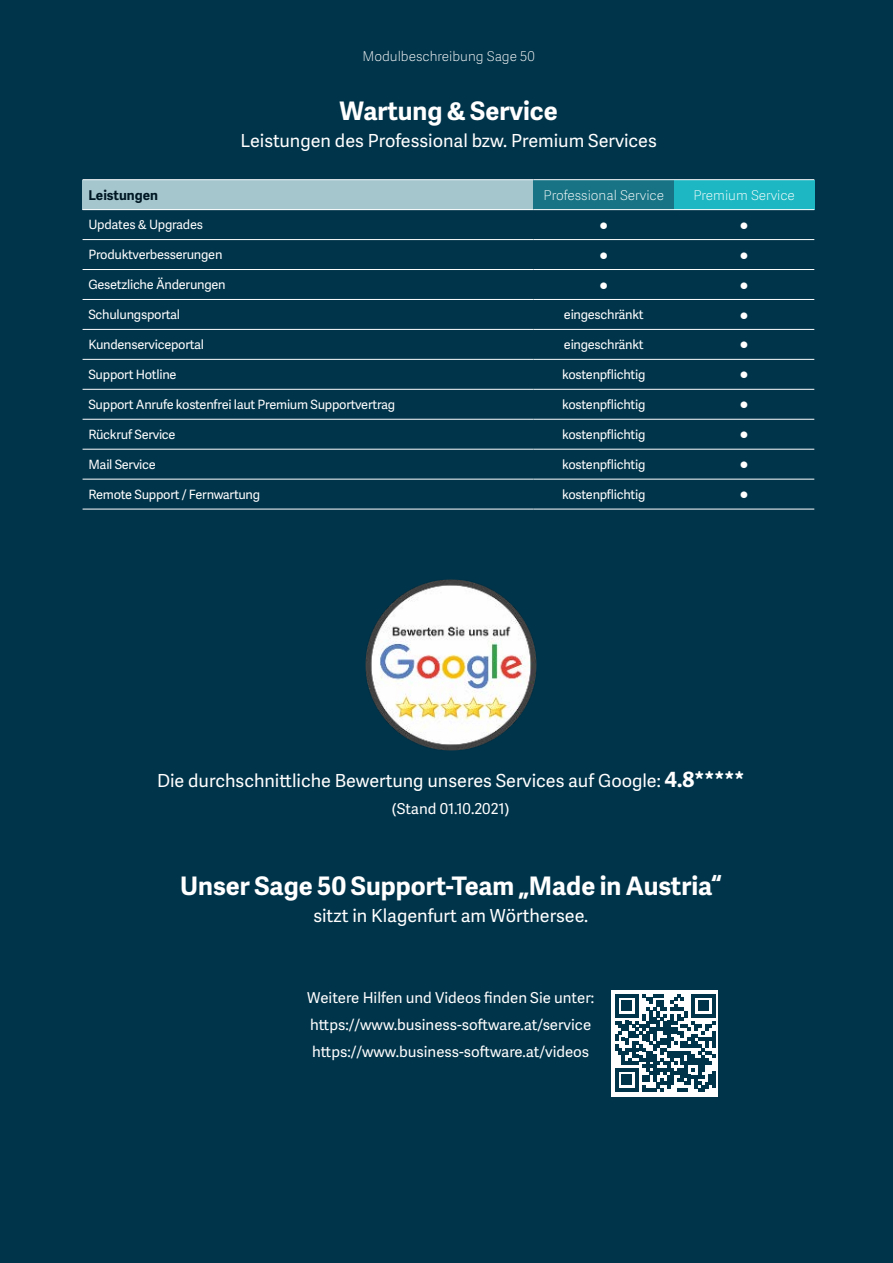
<style>
.page{position:relative;width:893px;height:1263px;background:#00344a}
.page>*{position:absolute;margin:0;border:0;box-sizing:border-box;transform-origin:0 0}
.t1{font:700 25.5px "Adelle Sans SAGE";color:#fff}
.t2{font:18px "Adelle Sans SAGE";color:#fff}
.t3{font:16.2px "Adelle Sans SAGE";color:#fff}
.t4{font:15px/27px "Adelle Sans SAGE";color:#fff}
.t5{font:13.5px "Adelle Sans SAGE Th";color:#fff}
.t6{font:700 13.5px "Adelle Sans SAGE";color:#001824}
.t7{font:12.75px "Adelle Sans SAGE";letter-spacing:-.02em;color:#fff}
.s1{font-weight:700;font-size:21px}
</style>
<div class="page">
<div style="left:83px;top:180px;width:451px;height:30px;background:#a5c6cd"></div>
<div style="left:534px;top:180px;width:140px;height:30px;background:#187485"></div>
<div style="left:674px;top:180px;width:140px;height:30px;background:#1cb7c2"></div>
<hr style="left:83px;top:239px;width:451px;height:1px;background:#fff">
<hr style="left:534px;top:239px;width:140px;height:1px;background:#fff">
<hr style="left:674px;top:239px;width:140px;height:1px;background:#fff">
<hr style="left:83px;top:269px;width:451px;height:1px;background:#fff">
<hr style="left:534px;top:269px;width:140px;height:1px;background:#fff">
<hr style="left:674px;top:269px;width:140px;height:1px;background:#fff">
<hr style="left:83px;top:299px;width:451px;height:1px;background:#fff">
<hr style="left:534px;top:299px;width:140px;height:1px;background:#fff">
<hr style="left:674px;top:299px;width:140px;height:1px;background:#fff">
<hr style="left:83px;top:329px;width:451px;height:1px;background:#fff">
<hr style="left:534px;top:329px;width:140px;height:1px;background:#fff">
<hr style="left:674px;top:329px;width:140px;height:1px;background:#fff">
<hr style="left:83px;top:359px;width:451px;height:1px;background:#fff">
<hr style="left:534px;top:359px;width:140px;height:1px;background:#fff">
<hr style="left:674px;top:359px;width:140px;height:1px;background:#fff">
<hr style="left:83px;top:389px;width:451px;height:1px;background:#fff">
<hr style="left:534px;top:389px;width:140px;height:1px;background:#fff">
<hr style="left:674px;top:389px;width:140px;height:1px;background:#fff">
<hr style="left:83px;top:419px;width:451px;height:1px;background:#fff">
<hr style="left:534px;top:419px;width:140px;height:1px;background:#fff">
<hr style="left:674px;top:419px;width:140px;height:1px;background:#fff">
<hr style="left:83px;top:449px;width:451px;height:1px;background:#fff">
<hr style="left:534px;top:449px;width:140px;height:1px;background:#fff">
<hr style="left:674px;top:449px;width:140px;height:1px;background:#fff">
<hr style="left:83px;top:479px;width:451px;height:1px;background:#fff">
<hr style="left:534px;top:479px;width:140px;height:1px;background:#fff">
<hr style="left:674px;top:479px;width:140px;height:1px;background:#fff">
<hr style="left:83px;top:509px;width:451px;height:1px;background:#fff">
<hr style="left:534px;top:509px;width:140px;height:1px;background:#fff">
<hr style="left:674px;top:509px;width:140px;height:1px;background:#fff">
<hr style="left:83px;top:179px;width:451px;height:1px;background:#fff">
<hr style="left:83px;top:209px;width:451px;height:1px;background:#fff">
<hr style="left:534px;top:179px;width:140px;height:1px;background:#fff">
<hr style="left:674px;top:179px;width:140px;height:1px;background:#fff">
<hr style="left:534px;top:209px;width:140px;height:1px;background:#fff">
<hr style="left:674px;top:209px;width:140px;height:1px;background:#fff">
<div style="left:612px;top:990px;width:106px;height:106px;background:#fff"></div>
<img style="left:365px;top:579px;width:172px;height:171px">
<svg style="left:615px;top:994px;width:100px;height:98px"></svg>
<hr style="left:712px;top:1071px;width:3px;height:17px;background:#00344a">
<p class="t5" style="left:362px;top:46px;width:174px">Modulbeschreibung Sage 50</p>
<h1 class="t1" style="left:339px;top:92px;width:220px">Wartung &amp; Service</h1>
<h2 class="t2" style="left:240px;top:127px;width:418px">Leistungen des Professional bzw. Premium Services</h2>
<p class="t6" style="left:88px;top:185px;width:71px">Leistungen</p>
<p class="t5" style="left:544px;top:185px;width:122px">Professional Service</p>
<p class="t5" style="left:693px;top:185px;width:103px">Premium Service</p>
<p class="t7" style="left:88px;top:216px;width:116px">Updates &amp; Upgrades</p>
<p class="t3" style="left:599px;top:213px;width:11px">○</p>
<p class="t3" style="left:739px;top:213px;width:11px">○</p>
<p class="t7" style="left:88px;top:246px;width:136px">Produktverbesserungen</p>
<p class="t3" style="left:599px;top:243px;width:11px">○</p>
<p class="t3" style="left:739px;top:243px;width:11px">○</p>
<p class="t7" style="left:88px;top:276px;width:139px">Gesetzliche Änderungen</p>
<p class="t3" style="left:599px;top:273px;width:11px">○</p>
<p class="t3" style="left:739px;top:273px;width:11px">○</p>
<p class="t7" style="left:88px;top:306px;width:93px">Schulungsportal</p>
<p class="t7" style="left:564px;top:306px;width:81px">eingeschränkt</p>
<p class="t3" style="left:739px;top:303px;width:11px">○</p>
<p class="t7" style="left:88px;top:336px;width:117px">Kundenserviceportal</p>
<p class="t7" style="left:564px;top:336px;width:81px">eingeschränkt</p>
<p class="t3" style="left:739px;top:333px;width:11px">○</p>
<p class="t7" style="left:88px;top:366px;width:90px">Support Hotline</p>
<p class="t7" style="left:562px;top:366px;width:85px">kostenpflichtig</p>
<p class="t3" style="left:739px;top:363px;width:11px">○</p>
<p class="t7" style="left:88px;top:395px;width:308px">Support Anrufe kostenfrei laut Premium Supportvertrag</p>
<p class="t7" style="left:562px;top:395px;width:85px">kostenpflichtig</p>
<p class="t3" style="left:739px;top:393px;width:11px">○</p>
<p class="t7" style="left:88px;top:425px;width:89px">Rückruf Service</p>
<p class="t7" style="left:562px;top:425px;width:85px">kostenpflichtig</p>
<p class="t3" style="left:739px;top:423px;width:11px">○</p>
<p class="t7" style="left:88px;top:455px;width:69px">Mail Service</p>
<p class="t7" style="left:562px;top:455px;width:85px">kostenpflichtig</p>
<p class="t3" style="left:739px;top:453px;width:11px">○</p>
<p class="t7" style="left:88px;top:485px;width:173px">Remote Support / Fernwartung</p>
<p class="t7" style="left:562px;top:485px;width:85px">kostenpflichtig</p>
<p class="t3" style="left:739px;top:483px;width:11px">○</p>
<h2 class="t2" style="left:157px;top:768px;width:589px">Die durchschnittliche Bewertung unseres Services auf Google: <span class="s1">4.8*****</span></h2>
<p class="t4" style="left:392px;top:795px;width:119px">(Stand 01.10.2021)</p>
<h1 class="t1" style="left:180px;top:868px;width:542px">Unser Sage 50 Support-Team „Made in Austria“</h1>
<h2 class="t2" style="left:313px;top:903px;width:276px">sitzt in Klagenfurt am Wörthersee.</h2>
<p class="t4" style="left:307px;top:984px;width:288px">Weitere Hilfen und Videos finden Sie unter: https://www.business-software.at/service https://www.business-software.at/videos</p>
</div>
